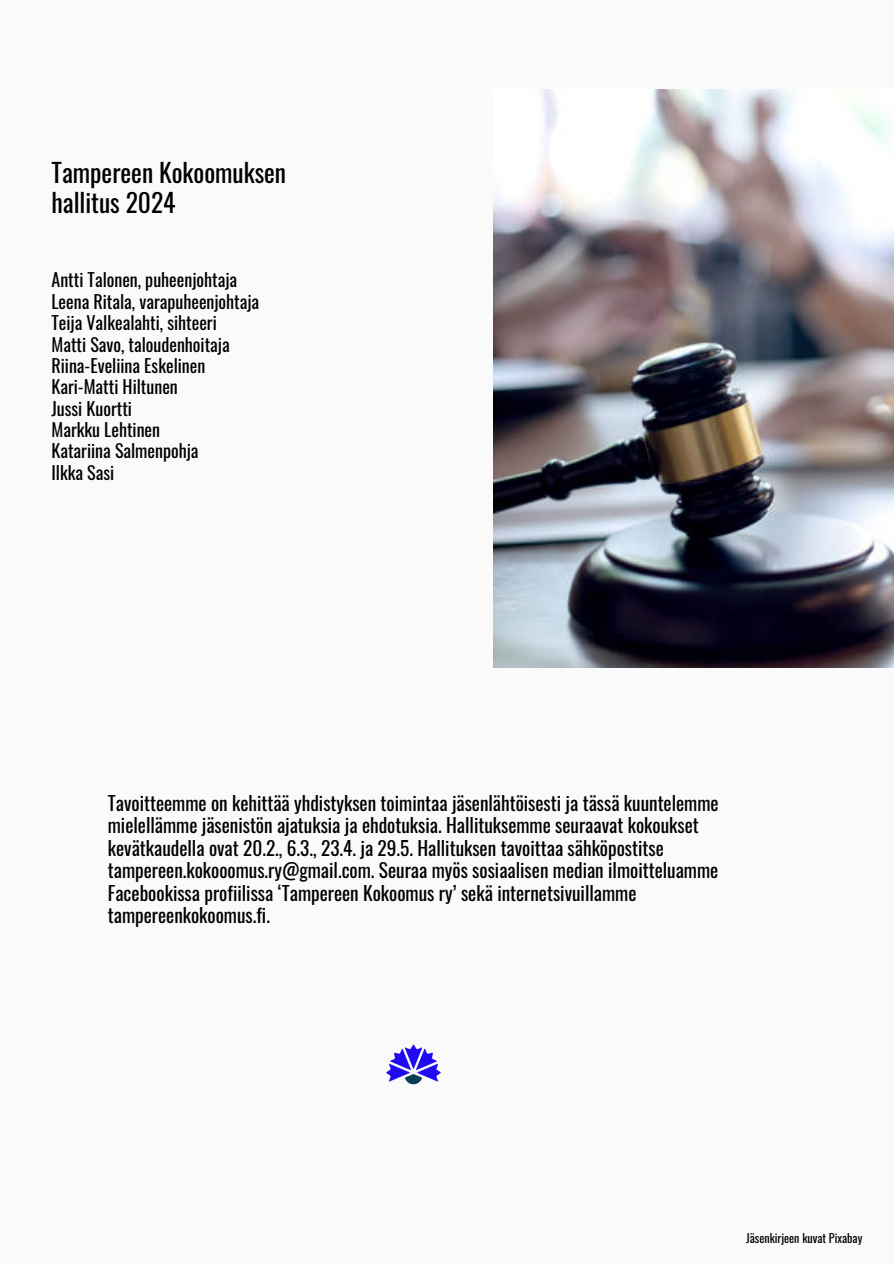
<style>
.page{position:relative;width:894px;height:1264px;background:#fff}
.page>*{position:absolute;margin:0;border:0;box-sizing:border-box;transform-origin:0 0}
.t1{font:25.5px/30.3px "Oswald";color:#000}
.t2{font:19.35px/22.5px "Oswald";color:#000}
.t3{font:18px/21.3px "Oswald";color:#000}
.t4{font:12px "Oswald";color:#000}
</style>
<div class="page">
<div style="left:0;top:0;width:893px;height:1263px;background:#fafafa"></div>
<img style="left:493px;top:89px;width:400px;height:579px">
<img style="left:386px;top:1044px;width:55px;height:41px">
<h3 class="t1" style="left:51px;top:156px;width:236px">Tampereen Kokoomuksen hallitus 2024</h3>
<p class="t3" style="left:51px;top:268px;width:209px">Antti Talonen, puheenjohtaja<br>Leena Ritala, varapuheenjohtaja<br>Teija Valkealahti, sihteeri<br>Matti Savo, taloudenhoitaja<br>Riina-Eveliina Eskelinen<br>Kari-Matti Hiltunen<br>Jussi Kuortti<br>Markku Lehtinen<br>Katariina Salmenpohja<br>Ilkka Sasi</p>
<h3 class="t2" style="left:108px;top:790px;width:612px">Tavoitteemme on kehittää yhdistyksen toimintaa jäsenlähtöisesti ja tässä kuuntelemme mielellämme jäsenistön ajatuksia ja ehdotuksia. Hallituksemme seuraavat kokoukset kevätkaudella ovat 20.2., 6.3., 23.4. ja 29.5. Hallituksen tavoittaa sähköpostitse tampereen.kokooomus.ry@gmail.com. Seuraa myös sosiaalisen median ilmoitteluamme Facebookissa profiilissa ‘Tampereen Kokoomus ry’ sekä internetsivuillamme tampereenkokoomus.fi.</h3>
<p class="t4" style="left:746px;top:1228px;width:118px">Jäsenkirjeen kuvat Pixabay</p>
</div>
